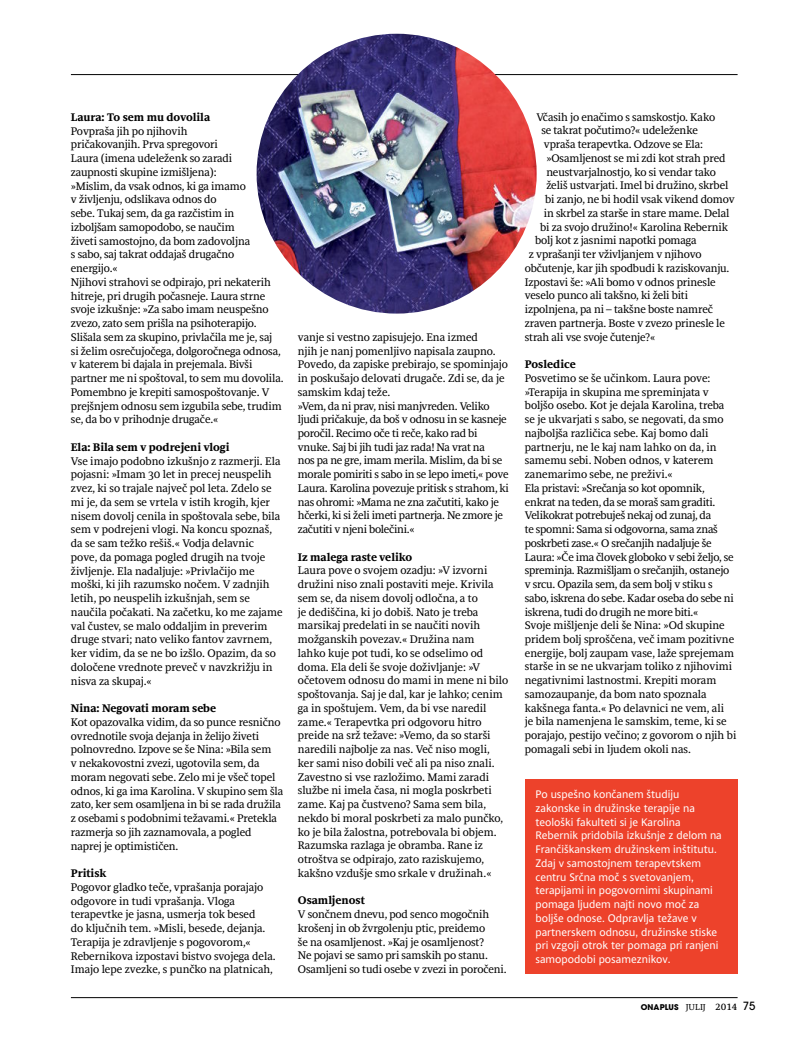
<style>
.page{position:relative;width:805px;height:1063px;background:#fff}
.page>*{position:absolute;margin:0;border:0;box-sizing:border-box;transform-origin:0 0}
.t1{font:11.25px/13.8px "Delo Text";letter-spacing:-.01em;color:#000}
.t2{font:11.25px/13.8px "Delo S";color:#fff}
.t3{font:700 11.25px "Delo Text";color:#000}
.t4{font:700 7.88px "ITC Avant Garde Pro";color:#000}
.s1{font-family:"Delo Text";font-weight:400;font-size:8.75px}
.s2{font-family:"Delo Text Regular SC";font-weight:400;font-size:11.25px}
.s3{font-weight:500;font-size:11.25px}
</style>
<div class="page">
<hr style="left:71px;top:997px;width:666px;height:1px;background:#000">
<hr style="left:71px;top:74px;width:666px;height:1px;background:#000">
<img style="left:256px;top:34px;width:280px;height:280px;border-radius:140px">
<div style="left:524px;top:779px;width:213px;height:195px;background:#ed422b"></div>
<p class="t3" style="left:71px;top:111px;width:141px">Laura: To sem mu dovolila</p>
<p class="t1" style="left:71px;top:124px;width:214px">Povpraša jih po njihovih<br>pričakovanjih. Prva spregovori<br>Laura (imena udeleženk so zaradi<br>zaupnosti skupine izmišljena):<br>»Mislim, da vsak odnos, ki ga imamo<br>v življenju, odslikava odnos do<br>sebe. Tukaj sem, da ga razčistim in<br>izboljšam samopodobo, se naučim<br>živeti samostojno, da bom zadovoljna<br>s sabo, saj takrat oddajaš drugačno energijo.«<br>Njihovi strahovi se odpirajo, pri nekaterih hitreje, pri drugih počasneje. Laura strne svoje izkušnje: »Za sabo imam neuspešno zvezo, zato sem prišla na psihoterapijo.<br>Slišala sem za skupino, privlačila me je, saj<br>si želim osrečujočega, dolgoročnega odnosa, v katerem bi dajala in prejemala. Bivši partner me ni spoštoval, to sem mu dovolila.<br>Pomembno je krepiti samospoštovanje. V prejšnjem odnosu sem izgubila sebe, trudim se, da bo v prihodnje drugače.«</p>
<p class="t3" style="left:71px;top:441px;width:160px">Ela: Bila sem v podrejeni vlogi</p>
<p class="t1" style="left:71px;top:454px;width:213px">Vse imajo podobno izkušnjo z razmerji. Ela pojasni: »Imam 30 let in precej neuspelih zvez, ki so trajale največ pol leta. Zdelo se mi je, da sem se vrtela v istih krogih, kjer nisem dovolj cenila in spoštovala sebe, bila sem v podrejeni vlogi. Na koncu spoznaš, da se sam težko rešiš.« Vodja delavnic pove, da pomaga pogled drugih na tvoje življenje. Ela nadaljuje: »Privlačijo me moški, ki jih razumsko nočem. V zadnjih letih, po neuspelih izkušnjah, sem se naučila počakati. Na začetku, ko me zajame val čustev, se malo oddaljim in preverim druge stvari; nato veliko fantov zavrnem, ker vidim, da se ne bo izšlo. Opazim, da so določene vrednote preveč v navzkrižju in nisva za skupaj.«</p>
<p class="t3" style="left:71px;top:702px;width:147px">Nina: Negovati moram sebe</p>
<p class="t1" style="left:71px;top:715px;width:214px">Kot opazovalka vidim, da so punce resnično ovrednotile svoja dejanja in želijo živeti polnovredno. Izpove se še Nina: »Bila sem<br>v nekakovostni zvezi, ugotovila sem, da moram negovati sebe. Zelo mi je všeč topel odnos, ki ga ima Karolina. V skupino sem šla zato, ker sem osamljena in bi se rada družila z osebami s podobnimi težavami.« Pretekla razmerja so jih zaznamovala, a pogled naprej je optimističen.</p>
<p class="t3" style="left:71px;top:867px;width:37px">Pritisk</p>
<p class="t1" style="left:71px;top:880px;width:206px">Pogovor gladko teče, vprašanja porajajo odgovore in tudi vprašanja. Vloga terapevtke je jasna, usmerja tok besed<br>do ključnih tem. »Misli, besede, dejanja.<br>Terapija je zdravljenje s pogovorom,« Rebernikova izpostavi bistvo svojega dela.<br>Imajo lepe zvezke, s punčko na platnicah,</p>
<p class="t1" style="left:298px;top:330px;width:212px">vanje si vestno zapisujejo. Ena izmed<br>njih je nanj pomenljivo napisala zaupno.<br>Povedo, da zapiske prebirajo, se spominjajo in poskušajo delovati drugače. Zdi se, da je samskim kdaj teže.<br>»Vem, da ni prav, nisi manjvreden. Veliko ljudi pričakuje, da boš v odnosu in se kasneje poročil. Recimo oče ti reče, kako rad bi vnuke. Saj bi jih tudi jaz rada! Na vrat na<br>nos pa ne gre, imam merila. Mislim, da bi se morale pomiriti s sabo in se lepo imeti,« pove Laura. Karolina povezuje pritisk s strahom, ki nas ohromi: »Mama ne zna začutiti, kako je hčerki, ki si želi imeti partnerja. Ne zmore je začutiti v njeni bolečini.«</p>
<p class="t3" style="left:298px;top:551px;width:116px">Iz malega raste veliko</p>
<p class="t1" style="left:298px;top:564px;width:212px">Laura pove o svojem ozadju: »V izvorni družini niso znali postaviti meje. Krivila sem se, da nisem dovolj odločna, a to<br>je dediščina, ki jo dobiš. Nato je treba marsikaj predelati in se naučiti novih možganskih povezav.« Družina nam<br>lahko kuje pot tudi, ko se odselimo od doma. Ela deli še svoje doživljanje: »V očetovem odnosu do mami in mene ni bilo spoštovanja. Saj je dal, kar je lahko; cenim ga in spoštujem. Vem, da bi vse naredil zame.« Terapevtka pri odgovoru hitro preide na srž težave: »Vemo, da so starši naredili najbolje za nas. Več niso mogli, ker sami niso dobili več ali pa niso znali.<br>Zavestno si vse razložimo. Mami zaradi službe ni imela časa, ni mogla poskrbeti zame. Kaj pa čustveno? Sama sem bila, nekdo bi moral poskrbeti za malo punčko, ko je bila žalostna, potrebovala bi objem.<br>Razumska razlaga je obramba. Rane iz otroštva se odpirajo, zato raziskujemo, kakšno vzdušje smo srkale v družinah.«</p>
<p class="t3" style="left:298px;top:894px;width:69px">Osamljenost</p>
<p class="t1" style="left:298px;top:907px;width:210px">V sončnem dnevu, pod senco mogočnih krošenj in ob žvrgolenju ptic, preidemo<br>še na osamljenost. »Kaj je osamljenost?<br>Ne pojavi se samo pri samskih po stanu.<br>Osamljeni so tudi osebe v zvezi in poročeni.</p>
<p class="t1" style="left:536px;top:110px;width:180px">Včasih jo enačimo s samskostjo. Kako</p>
<p class="t1" style="left:541px;top:124px;width:158px">se takrat počutimo?« udeleženke</p>
<p class="t1" style="left:543px;top:137px;width:160px">vpraša terapevtka. Odzove se Ela:</p>
<p class="t1" style="left:546px;top:151px;width:181px">»Osamljenost se mi zdi kot strah pred</p>
<p class="t1" style="left:546px;top:165px;width:171px">neustvarjalnostjo, ko si vendar tako</p>
<p class="t1" style="left:546px;top:179px;width:183px">želiš ustvarjati. Imel bi družino, skrbel</p>
<p class="t1" style="left:545px;top:192px;width:191px">bi zanjo, ne bi hodil vsak vikend domov</p>
<p class="t1" style="left:543px;top:206px;width:187px">in skrbel za starše in stare mame. Delal</p>
<p class="t1" style="left:540px;top:220px;width:189px">bi za svojo družino!« Karolina Rebernik</p>
<p class="t1" style="left:535px;top:234px;width:163px">bolj kot z jasnimi napotki pomaga</p>
<p class="t1" style="left:528px;top:247px;width:174px">z vprašanji ter vživljanjem v njihovo</p>
<p class="t1" style="left:524px;top:261px;width:206px">občutenje, kar jih spodbudi k raziskovanju.</p>
<p class="t1" style="left:524px;top:275px;width:192px">Izpostavi še: »Ali bomo v odnos prinesle</p>
<p class="t1" style="left:524px;top:289px;width:165px">veselo punco ali takšno, ki želi biti</p>
<p class="t1" style="left:524px;top:302px;width:189px">izpolnjena, pa ni – takšne boste namreč</p>
<p class="t1" style="left:524px;top:316px;width:201px">zraven partnerja. Boste v zvezo prinesle le</p>
<p class="t1" style="left:524px;top:330px;width:132px">strah ali vse svoje čutenje?«</p>
<p class="t3" style="left:524px;top:358px;width:53px">Posledice</p>
<p class="t1" style="left:524px;top:371px;width:213px">Posvetimo se še učinkom. Laura pove: »Terapija in skupina me spreminjata v boljšo osebo. Kot je dejala Karolina, treba se je ukvarjati s sabo, se negovati, da smo najboljša različica sebe. Kaj bomo dali partnerju, ne le kaj nam lahko on da, in samemu sebi. Noben odnos, v katerem zanemarimo sebe, ne preživi.«<br>Ela pristavi: »Srečanja so kot opomnik, enkrat na teden, da se moraš sam graditi.<br>Velikokrat potrebuješ nekaj od zunaj, da<br>te spomni: Sama si odgovorna, sama znaš poskrbeti zase.« O srečanjih nadaljuje še Laura: »Če ima človek globoko v sebi željo, se spreminja. Razmišljam o srečanjih, ostanejo v srcu. Opazila sem, da sem bolj v stiku s sabo, iskrena do sebe. Kadar oseba do sebe ni iskrena, tudi do drugih ne more biti.«<br>Svoje mišljenje deli še Nina: »Od skupine pridem bolj sproščena, več imam pozitivne energije, bolj zaupam vase, laže sprejemam starše in se ne ukvarjam toliko z njihovimi negativnimi lastnostmi. Krepiti moram samozaupanje, da bom nato spoznala kakšnega fanta.« Po delavnici ne vem, ali<br>je bila namenjena le samskim, teme, ki se porajajo, pestijo večino; z govorom o njih bi pomagali sebi in ljudem okoli nas.</p>
<p class="t2" style="left:535px;top:788px;width:188px">Po uspešno končanem študiju zakonske in družinske terapije na teološki fakulteti si je Karolina Rebernik pridobila izkušnje z delom na Frančiškanskem družinskem inštitutu.<br>Zdaj v samostojnem terapevtskem centru Srčna moč s svetovanjem, terapijami in pogovornimi skupinami pomaga ljudem najti novo moč za boljše odnose. Odpravlja težave v partnerskem odnosu, družinske stiske pri vzgoji otrok ter pomaga pri ranjeni samopodobi posameznikov.</p>
<p class="t4" style="left:640px;top:1002px;width:116px">ONAPLUS <span class="s1">JULIJ</span> <span class="s2">2014</span> <span class="s3">75</span></p>
</div>
